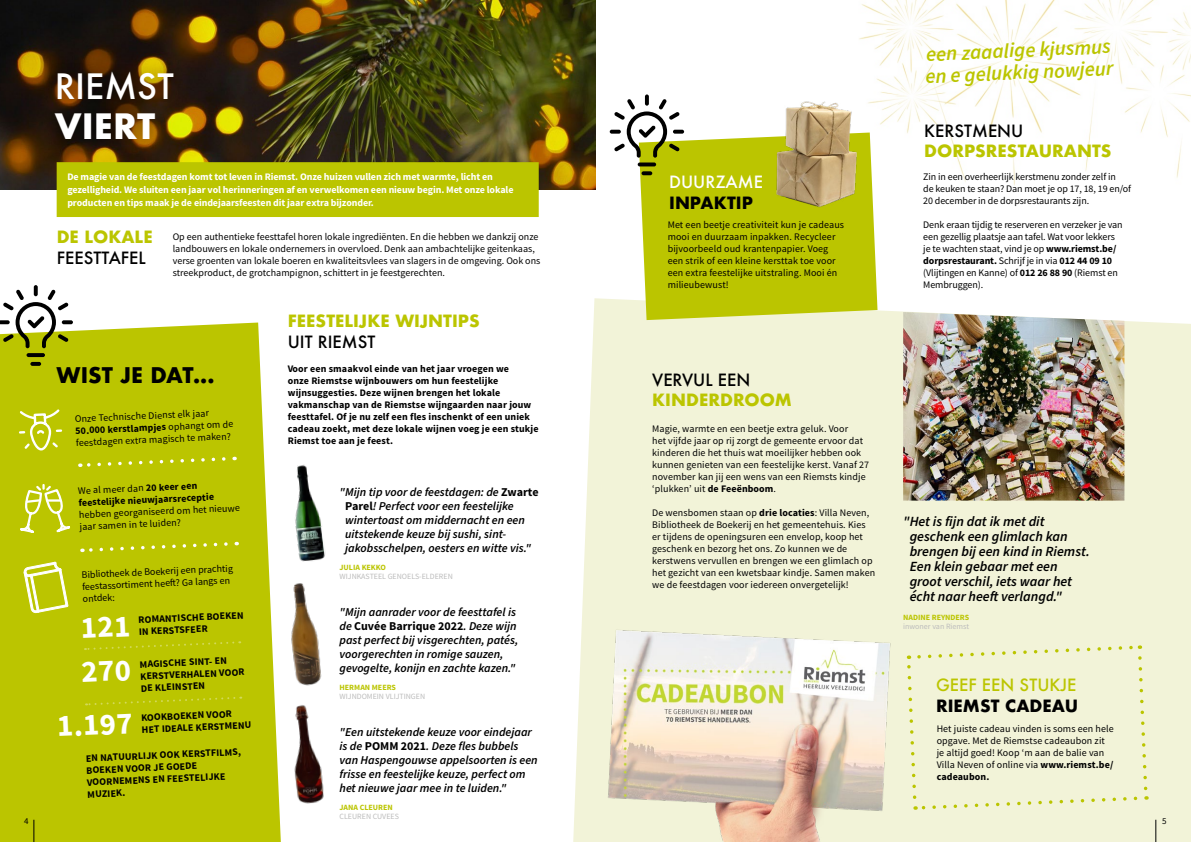
<style>
.page{position:relative;width:1191px;height:842px;background:#fff}
.page>*{position:absolute;margin:0;border:0;box-sizing:border-box;transform-origin:0 0}
.t1{font:500 34px "Futura";color:#fff}
.t2{font:700 34px "Futura";color:#fff}
.t3{font:700 30.9px/43.9px "Source Sans Pro";color:#fff}
.t4{font:700 21px "Futura";color:#000}
.t5{font:italic 600 20.6px/22.1px "Source Sans Pro";color:#bbc500}
.t6{font:700 16.5px "Futura";color:#bbc500}
.t7{font:500 16.5px "Futura";color:#000}
.t8{font:700 16.5px "Futura";color:#000}
.t9{font:500 16.5px "Futura";color:#bbc500}
.t10{font:500 16.5px "Futura";color:#fff}
.t11{font:italic 600 14px/15px "Source Sans Pro";color:#000}
.t12{font:italic 600 12px/14px "Source Sans Pro";color:#000}
.t13{font:10px/12px "Source Sans Pro";color:#000}
.t14{font:700 10px/12px "Source Sans Pro";letter-spacing:.01em;color:#000}
.t15{font:700 10px/13px "Source Sans Pro";letter-spacing:-.01em;color:#fff}
.t16{font:9px "Source Sans Pro";color:#000}
.t17{font:8px "Source Sans Pro";color:#bcbcbc}
.t18{font:700 8px "Source Sans Pro";color:#bbc500}
.s1{font-weight:700}
.s2{font-weight:400}
.s3{font-weight:700;font-style:normal}
</style>
<div class="page">
<img style="left:859px;top:0;width:332px;height:186px">
<svg style="left:573px;top:298px;width:618px;height:544px;background:#f2f3da"></svg>
<img style="left:0;top:0;width:595px;height:189px">
<div style="left:59px;top:165px;width:477px;height:49px;background:#bbc500"></div>
<div style="left:57px;top:162px;width:482px;height:55px;border:5px solid #bbc500"></div>
<div style="left:44px;top:61px;width:141px;height:91px;background:#000;opacity:.43"></div>
<svg style="left:639px;top:133px;width:238px;height:187px;background:#c0c915"></svg>
<svg style="left:637px;top:162px;width:19px;height:4px"></svg>
<svg style="left:641px;top:171px;width:11px;height:4px"></svg>
<svg style="left:610px;top:130px;width:11px;height:4px"></svg>
<svg style="left:673px;top:130px;width:11px;height:4px"></svg>
<svg style="left:614px;top:94px;width:65px;height:64px"></svg>
<div style="left:0;top:323px;width:281px;height:519px;background:#bbc500"></div>
<svg style="left:27px;top:353px;width:18px;height:4px"></svg>
<svg style="left:30px;top:362px;width:11px;height:4px"></svg>
<svg style="left:62px;top:320px;width:11px;height:4px"></svg>
<svg style="left:0;top:285px;width:68px;height:63px"></svg>
<img style="left:762px;top:84px;width:102px;height:143px">
<img style="left:274px;top:570px;width:48px;height:129px">
<img style="left:295px;top:464px;width:31px;height:98px">
<svg style="left:1155px;top:820px;width:1px;height:22px"></svg>
<svg style="left:18px;top:407px;width:45px;height:45px;background:#c7cf2f"></svg>
<svg style="left:80px;top:455px;width:147px;height:14px;background:#bfc810"></svg>
<svg style="left:82px;top:540px;width:148px;height:14px;background:#bfc810"></svg>
<svg style="left:85px;top:640px;width:155px;height:11px;background:#bcc504"></svg>
<svg style="left:86px;top:696px;width:155px;height:10px;background:#bcc504"></svg>
<svg style="left:19px;top:483px;width:53px;height:131px;background:#c6ce29"></svg>
<div style="left:935px;top:644px;width:214px;height:167px;background:#f2f3d8"></div>
<img style="left:270px;top:700px;width:54px;height:111px">
<img style="left:577px;top:587px;width:358px;height:255px">
<img style="left:903px;top:312px;width:221px;height:189px">
<svg style="left:34px;top:820px;width:1px;height:22px"></svg>
<p class="t16" style="left:24px;top:815px;width:6px">4</p>
<h1 class="t1" style="left:55px;top:63px;width:121px">RIEMST</h1>
<h1 class="t2" style="left:55px;top:102px;width:102px">VIERT</h1>
<p class="t15" style="left:67px;top:171px;width:448px">De magie van de feestdagen komt tot leven in Riemst. Onze huizen vullen zich met warmte, licht en gezelligheid. We sluiten een jaar vol herinneringen af en verwelkomen een nieuw begin. Met onze lokale producten en tips maak je de eindejaarsfeesten dit jaar extra bijzonder.</p>
<h3 class="t6" style="left:57px;top:225px;width:98px">DE LOKALE</h3>
<h3 class="t7" style="left:57px;top:247px;width:91px">FEESTTAFEL</h3>
<p class="t13" style="left:173px;top:231px;width:369px">Op een authentieke feesttafel horen lokale ingrediënten. En die hebben we dankzij onze landbouwers en lokale ondernemers in overvloed. Denk aan ambachtelijke geitenkaas, verse groenten van lokale boeren en kwaliteitsvlees van slagers in de omgeving. Ook ons streekproduct, de grotchampignon, schittert in je feestgerechten.</p>
<h3 class="t6" style="left:288px;top:309px;width:193px">FEESTELIJKE WIJNTIPS</h3>
<h3 class="t7" style="left:288px;top:331px;width:89px">UIT RIEMST</h3>
<h3 class="t4" style="left:57px;top:360px;width:159px">WIST JE DAT...</h3>
<p class="t13" style="left:74px;top:414px;width:159px;rotate:-3deg">Onze Technische Dienst elk jaar<br><span class="s1">50.000 kerstlampjes</span> ophangt om de feestdagen extra magisch te maken?</p>
<p class="t14" style="left:78px;top:485px;width:137px;line-height:12.3px;rotate:-3deg"><span class="s2">We al meer dan</span> 20 keer een feestelijke nieuwjaarsreceptie</p>
<p class="t13" style="left:79px;top:510px;width:163px;rotate:-3deg">hebben georganiseerd om het nieuwe jaar samen in te luiden?</p>
<p class="t13" style="left:81px;top:570px;width:153px;line-height:11.7px;rotate:-3deg">Bibliotheek de Boekerij een prachtig feestassortiment heeft ? Ga langs en ontdek:</p>
<p class="t14" style="left:138px;top:614px;width:107px;rotate:-3deg">ROMANTISCHE BOEKEN<br>IN KERSTSFEER</p>
<p class="t14" style="left:139px;top:659px;width:106px;rotate:-3deg">MAGISCHE SINT- EN<br>KERSTVERHALEN VOOR<br>DE KLEINSTEN</p>
<p class="t14" style="left:141px;top:712px;width:111px;rotate:-3deg">KOOKBOEKEN VOOR<br>HET IDEALE KERSTMENU</p>
<p class="t14" style="left:85px;top:753px;width:157px;rotate:-3deg">EN NATUURLIJK OOK KERSTFILMS,<br>BOEKEN VOOR JE GOEDE<br>VOORNEMENS EN FEESTELIJKE<br>MUZIEK.</p>
<h2 class="t3" style="left:78px;top:607px;width:53px;rotate:-3deg">121<br>270</h2>
<h2 class="t3" style="left:56px;top:706px;width:77px;rotate:-3deg">1.197</h2>
<p class="t14" style="left:288px;top:363px;width:252px">Voor een smaakvol einde van het jaar vroegen we<br>onze Riemstse wijnbouwers om hun feestelijke wijnsuggesties. Deze wijnen brengen het lokale vakmanschap van de Riemstse wijngaarden naar jouw feesttafel. Of je nu zelf een fles inschenkt of een uniek cadeau zoekt, met deze lokale wijnen voeg je een stukje Riemst toe aan je feest.</p>
<p class="t12" style="left:345px;top:486px;width:195px;text-indent:-6px">"Mijn tip voor de feestdagen: de <span class="s3">Zwarte Parel</span>! Perfect voor een feestelijke wintertoast om middernacht en een uitstekende keuze bij sushi, sint&shy;jakobsschelpen, oesters en witte vis."</p>
<p class="t18" style="left:339px;top:562px;width:48px">JULIA KEKKO</p>
<p class="t17" style="left:339px;top:571px;width:115px">WIJNKASTEEL GENOELS-ELDEREN</p>
<p class="t12" style="left:339px;top:605px;width:180px">"Mijn aanrader voor de feesttafel is de <span class="s3">Cuvée Barrique 2022</span>. Deze wijn past perfect bij visgerechten, patés, voorgerechten in romige sauzen, gevogelte, konijn en zachte kazen."</p>
<p class="t18" style="left:339px;top:682px;width:58px">HERMAN MEERS</p>
<p class="t17" style="left:339px;top:691px;width:87px">WIJNDOMEIN VLIJTINGEN</p>
<p class="t12" style="left:339px;top:725px;width:200px">"Een uitstekende keuze voor eindejaar is de <span class="s3">POMM 2021</span>. Deze fles bubbels van Haspengouwse appelsoorten is een frisse en feestelijke keuze, perfect om het nieuwe jaar mee in te luiden."</p>
<p class="t18" style="left:339px;top:802px;width:55px">JANA CLEUREN</p>
<p class="t17" style="left:339px;top:811px;width:61px">CLEUREN CUVEES</p>
<h3 class="t10" style="left:669px;top:171px;width:95px">DUURZAME</h3>
<h3 class="t8" style="left:669px;top:191px;width:85px">INPAKTIP</h3>
<p class="t13" style="left:667px;top:219px;width:178px">Met een beetje creativiteit kun je cadeaus mooi en duurzaam inpakken. Recycleer bijvoorbeeld oud krantenpapier. Voeg een strik of een kleine kersttak toe voor een extra feestelijke uitstraling. Mooi én milieubewust!</p>
<h3 class="t5" style="left:923px;top:45px;width:190px;rotate:-3deg">een zaaalige kjusmus en e gelukkig nowjeur</h3>
<h3 class="t7" style="left:924px;top:119px;width:101px">KERSTMENU</h3>
<h3 class="t6" style="left:924px;top:139px;width:189px">DORPSRESTAURANTS</h3>
<p class="t13" style="left:923px;top:171px;width:209px">Zin in een overheerlijk kerstmenu zonder zelf in<br>de keuken te staan? Dan moet je op 17, 18, 19 en/of<br>20 december in de dorpsrestaurants zijn.</p>
<p class="t13" style="left:923px;top:219px;width:201px">Denk eraan tijdig te reserveren en verzeker je van een gezellig plaatsje aan tafel. Wat voor lekkers je te wachten staat, vind je op <span class="s1">www.riemst.be/ dorpsrestaurant.</span> Schrijf je in via <span class="s1">012 44 09 10 </span>(Vlijtingen en Kanne) of <span class="s1">012 26 88 90</span> (Riemst en Membruggen).</p>
<h3 class="t7" style="left:652px;top:368px;width:100px">VERVUL EEN</h3>
<h3 class="t6" style="left:652px;top:388px;width:141px">KINDERDROOM</h3>
<p class="t13" style="left:652px;top:423px;width:218px">Magie, warmte en een beetje extra geluk. Voor<br>het vijfde jaar op rij zorgt de gemeente ervoor dat kinderen die het thuis wat moeilijker hebben ook kunnen genieten van een feestelijke kerst. Vanaf 27 november kan jij een wens van een Riemsts kindje ‘plukken’ uit <span class="s1">de Feeënboom</span>.</p>
<p class="t13" style="left:652px;top:507px;width:224px">De wensbomen staan op <span class="s1">drie locaties</span>: Villa Neven, Bibliotheek de Boekerij en het gemeentehuis. Kies er tijdens de openingsuren een envelop, koop het geschenk en bezorg het ons. Zo kunnen we de kerstwens vervullen en brengen we een glimlach op het gezicht van een kwetsbaar kindje. Samen maken we de feestdagen voor iedereen onvergetelijk!</p>
<h3 class="t11" style="left:909px;top:514px;width:182px;text-indent:-6px">"Het is fijn dat ik met dit geschenk een glimlach kan brengen bij een kind in Riemst.<br>Een klein gebaar met een groot verschil, iets waar het écht naar heeft verlangd."</h3>
<p class="t18" style="left:903px;top:612px;width:68px">NADINE REYNDERS</p>
<p class="t17" style="left:903px;top:621px;width:68px">inwoner van Riemst</p>
<h3 class="t9" style="left:936px;top:673px;width:142px">GEEF EEN STUKJE</h3>
<h3 class="t8" style="left:936px;top:693px;width:144px">RIEMST CADEAU</h3>
<p class="t13" style="left:936px;top:723px;width:179px">Het juiste cadeau vinden is soms een hele opgave. Met de Riemstse cadeaubon zit je altijd goed! Koop ‘m aan de balie van Villa Neven of online via <span class="s1">www.riemst.be/ cadeaubon.</span></p>
<p class="t16" style="left:1162px;top:815px;width:6px">5</p>
</div>
